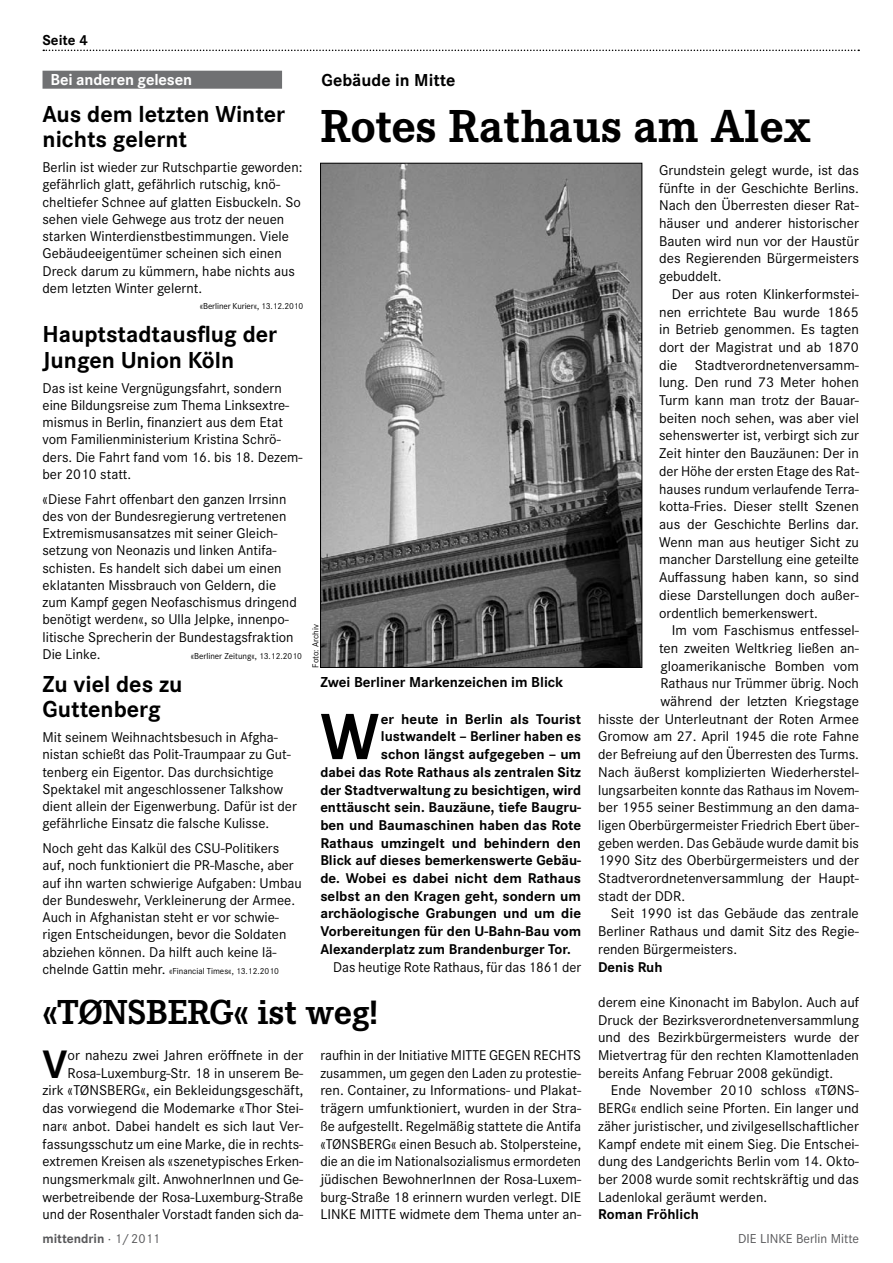
<style>
.page{position:relative;width:893px;height:1263px;background:#fff}
.page>*{position:absolute;margin:0;border:0;box-sizing:border-box;transform-origin:0 0}
.t1{font:700 67.8px "Corporate S";color:#000}
.t2{font:700 48px "Corporate E";color:#000}
.t3{font:700 41.25px "Corporate S";color:#000}
.t4{font:700 36px "Corporate E";color:#000}
.t5{font:700 24px/25.5px "Corporate S";color:#000}
.t6{font:700 18px "Corporate S";color:#000}
.t7{font:700 16.5px "Corporate S";letter-spacing:-.01em;color:#fff}
.t8{font:700 15px "Corporate S";color:#000}
.t9{font:14.7px/17.7px "Corporate S";color:#000}
.t10{font:700 14.7px "Corporate S";color:#000}
.t11{font:13.5px "Corporate S";color:#58585a}
.t12{font:700 13.5px "Corporate S";color:#58585a}
.t13{font:9px "Corporate S";color:#000}
.s1{font-size:14.7px}
.s2{font-weight:400}
</style>
<div class="page">
<svg style="left:43px;top:50px;width:816px;height:1px"></svg>
<div style="left:43px;top:71px;width:239px;height:18px;background:#707173"></div>
<img style="left:322px;top:165px;width:318px;height:501px">
<div style="left:320px;top:163px;width:322px;height:505px;border:1px solid #000"></div>
<p class="t8" style="left:43px;top:32px;width:47px">Seite 4</p>
<p class="t7" style="left:51px;top:70px;width:143px">Bei anderen gelesen</p>
<h3 class="t5" style="left:43px;top:102px;width:244px">Aus dem letzten Winter nichts gelernt</h3>
<p class="t9" style="left:43px;top:159px;width:262px;line-height:17.2px">Berlin ist wieder zur Rutschpartie geworden: gefährlich glatt, gefährlich rutschig, knö&shy;cheltiefer Schnee auf glatten Eisbuckeln. So sehen viele Gehwege aus trotz der neuen starken Winterdienstbestimmungen. Viele Gebäudeeigentümer scheinen sich einen Dreck darum zu kümmern, habe nichts aus dem letzten Winter gelernt.</p>
<p class="t13" style="left:200px;top:301px;width:105px">«Berliner Kurier«, 13.12.2010</p>
<h3 class="t5" style="left:43px;top:322px;width:236px">Hauptstadtausflug der<br>Jungen Union Köln</h3>
<p class="t9" style="left:43px;top:379px;width:261px;line-height:17.2px">Das ist keine Vergnügungsfahrt, sondern eine Bildungsreise zum Thema Linksextre&shy;mismus in Berlin, finanziert aus dem Etat vom Familienministerium Kristina Schrö&shy;ders. Die Fahrt fand vom 16. bis 18. Dezem&shy;ber 2010 statt.</p>
<p class="t9" style="left:43px;top:490px;width:256px;line-height:17.2px">«Diese Fahrt offenbart den ganzen Irrsinn des von der Bundesregierung vertretenen Extremismusansatzes mit seiner Gleich&shy;setzung von Neonazis und linken Antifa&shy;schisten. Es handelt sich dabei um einen eklatanten Missbrauch von Geldern, die zum Kampf gegen Neofaschismus dringend benötigt werden«, so Ulla Jelpke, innenpo&shy;litische Sprecherin der Bundestagsfraktion Die Linke.</p>
<p class="t13" style="left:191px;top:651px;width:113px">«Berliner Zeitung«, 13.12.2010</p>
<h3 class="t5" style="left:43px;top:672px;width:141px">Zu viel des zu<br>Guttenberg</h3>
<p class="t9" style="left:43px;top:729px;width:256px;line-height:17.2px">Mit seinem Weihnachtsbesuch in Afgha&shy;nistan schießt das Polit-Traumpaar zu Gut&shy;tenberg ein Eigentor. Das durchsichtige Spektakel mit angeschlossener Talkshow dient allein der Eigenwerbung. Dafür ist der gefährliche Einsatz die falsche Kulisse.</p>
<p class="t9" style="left:43px;top:840px;width:261px;line-height:17.2px">Noch geht das Kalkül des CSU-Politikers auf, noch funktioniert die PR-Masche, aber auf ihn warten schwierige Aufgaben: Umbau der Bundeswehr, Verkleinerung der Armee.<br>Auch in Afghanistan steht er vor schwie&shy;rigen Entscheidungen, bevor die Soldaten abziehen können. Da hilft auch keine lä-</p>
<p class="t13" style="left:43px;top:966px;width:238px"><span class="s1">chelnde Gattin mehr.</span> «Financial Times«, 13.12.2010</p>
<p class="t6" style="left:322px;top:70px;width:135px">Gebäude in Mitte</p>
<h2 class="t2" style="left:320px;top:99px;width:492px">Rotes Rathaus am Alex</h2>
<p class="t13" style="left:310px;top:668px;width:45px;rotate:-90deg">Foto: Archiv</p>
<p class="t8" style="left:320px;top:674px;width:244px">Zwei Berliner Markenzeichen im Blick</p>
<h1 class="t1" style="left:320px;top:698px;width:60px">W</h1>
<p class="t10" style="left:381px;top:710px;width:202px">er heute in Berlin als Tourist</p>
<p class="t10" style="left:381px;top:728px;width:202px">lustwandelt – Berliner haben es</p>
<p class="t10" style="left:381px;top:746px;width:202px">schon längst aufgegeben – um</p>
<p class="t10" style="left:320px;top:763px;width:262px">dabei das Rote Rathaus als zentralen Sitz</p>
<p class="t10" style="left:320px;top:781px;width:262px">der Stadtverwaltung zu besichtigen, wird</p>
<p class="t10" style="left:320px;top:799px;width:262px">enttäuscht sein. Bauzäune, tiefe Baugru-</p>
<p class="t10" style="left:320px;top:817px;width:262px">ben und Baumaschinen haben das Rote</p>
<p class="t10" style="left:320px;top:834px;width:262px">Rathaus umzingelt und behindern den</p>
<p class="t10" style="left:320px;top:852px;width:262px">Blick auf dieses bemerkenswerte Gebäu-</p>
<p class="t10" style="left:320px;top:870px;width:262px">de. Wobei es dabei nicht dem Rathaus</p>
<p class="t10" style="left:320px;top:887px;width:262px">selbst an den Kragen geht, sondern um</p>
<p class="t10" style="left:320px;top:905px;width:262px">archäologische Grabungen und um die</p>
<p class="t10" style="left:320px;top:923px;width:262px">Vorbereitungen für den U-Bahn-Bau vom</p>
<p class="t10" style="left:320px;top:940px;width:252px">Alexanderplatz zum Brandenburger Tor.</p>
<p class="t9" style="left:333px;top:958px;width:250px">Das heutige Rote Rathaus, für das 1861 der</p>
<p class="t9" style="left:659px;top:161px;width:201px;text-align:justify">Grundstein gelegt wurde, ist das fünfte in der Geschichte Berlins.<br>Nach den Überresten dieser Rat&shy;häuser und anderer historischer Bauten wird nun vor der Haustür des Regierenden Bürgermeisters gebuddelt.</p>
<p class="t9" style="left:659px;top:285px;width:201px;text-align:justify;text-indent:13px">Der aus roten Klinkerformstei&shy;nen errichtete Bau wurde 1865 in Betrieb genommen. Es tagten dort der Magistrat und ab 1870 die Stadtverordnetenversamm&shy;lung. Den rund 73 Meter hohen Turm kann man trotz der Bauar&shy;beiten noch sehen, was aber viel sehenswerter ist, verbirgt sich zur Zeit hinter den Bauzäunen: Der in der Höhe der ersten Etage des Rat&shy;hauses rundum verlaufende Terra&shy;kotta-Fries. Dieser stellt Szenen aus der Geschichte Berlins dar.<br>Wenn man aus heutiger Sicht zu mancher Darstellung eine geteilte Auffassung haben kann, so sind diese Darstellungen doch außer&shy;ordentlich bemerkenswert.</p>
<p class="t9" style="left:672px;top:622px;width:189px">Im vom Faschismus entfessel-</p>
<p class="t9" style="left:659px;top:639px;width:201px">ten zweiten Weltkrieg ließen an-</p>
<p class="t9" style="left:660px;top:657px;width:200px">gloamerikanische Bomben vom</p>
<p class="t9" style="left:660px;top:675px;width:200px">Rathaus nur Trümmer übrig. Noch</p>
<p class="t9" style="left:660px;top:692px;width:200px">während der letzten Kriegstage</p>
<p class="t9" style="left:598px;top:710px;width:262px">hisste der Unterleutnant der Roten Armee</p>
<p class="t9" style="left:598px;top:728px;width:262px">Gromow am 27. April 1945 die rote Fahne</p>
<p class="t9" style="left:598px;top:745px;width:262px">der Befreiung auf den Überresten des Turms.</p>
<p class="t9" style="left:598px;top:763px;width:262px">Nach äußerst komplizierten Wiederherstel-</p>
<p class="t9" style="left:598px;top:781px;width:262px">lungsarbeiten konnte das Rathaus im Novem-</p>
<p class="t9" style="left:598px;top:799px;width:262px">ber 1955 seiner Bestimmung an den dama-</p>
<p class="t9" style="left:598px;top:816px;width:262px">ligen Oberbürgermeister Friedrich Ebert über-</p>
<p class="t9" style="left:598px;top:834px;width:262px">geben werden. Das Gebäude wurde damit bis</p>
<p class="t9" style="left:598px;top:852px;width:262px">1990 Sitz des Oberbürgermeisters und der</p>
<p class="t9" style="left:598px;top:869px;width:262px">Stadtverordnetenversammlung der Haupt-</p>
<p class="t9" style="left:598px;top:887px;width:88px">stadt der DDR.</p>
<p class="t9" style="left:611px;top:905px;width:250px">Seit 1990 ist das Gebäude das zentrale</p>
<p class="t9" style="left:598px;top:922px;width:262px">Berliner Rathaus und damit Sitz des Regie-</p>
<p class="t9" style="left:598px;top:940px;width:140px">renden Bürgermeisters.</p>
<p class="t10" style="left:598px;top:958px;width:66px">Denis Ruh</p>
<h3 class="t4" style="left:43px;top:992px;width:337px">«TØNSBERG« ist weg!</h3>
<p class="t9" style="left:43px;top:1046px;width:262px;text-align:right">or nahezu zwei Jahren eröffnete in der Rosa-Luxemburg-Str. 18 in unserem Be-<br>zirk «TØNSBERG«, ein Bekleidungsgeschäft, das vorwiegend die Modemarke «Thor Stei&shy;nar« anbot. Dabei handelt es sich laut Ver&shy;fassungsschutz um eine Marke, die in rechts&shy;extremen Kreisen als «szenetypisches Erken&shy;nungsmerkmal« gilt. AnwohnerInnen und Ge&shy;werbetreibende der Rosa-Luxemburg-Straße und der Rosenthaler Vorstadt fanden sich da-</p>
<p class="t9" style="left:320px;top:1046px;width:262px;text-align:justify">raufhin in der Initiative MITTE GEGEN RECHTS zusammen, um gegen den Laden zu protestie&shy;ren. Container, zu Informations- und Plakat&shy;trägern umfunktioniert, wurden in der Stra&shy;ße aufgestellt. Regelmäßig stattete die Antifa «TØNSBERG« einen Besuch ab. Stolpersteine, die an die im Nationalsozialismus ermordeten jüdischen BewohnerInnen der Rosa-Luxem&shy;burg-Straße 18 erinnern wurden verlegt. DIE LINKE MITTE widmete dem Thema unter an-</p>
<h3 class="t3" style="left:43px;top:1040px;width:27px">V</h3>
<p class="t9" style="left:598px;top:993px;width:262px;text-align:justify">derem eine Kinonacht im Babylon. Auch auf Druck der Bezirksverordnetenversammlung und des Bezirkbürgermeisters wurde der Mietvertrag für den rechten Klamottenladen bereits Anfang Februar 2008 gekündigt.</p>
<p class="t9" style="left:598px;top:1082px;width:262px;text-align:justify;text-indent:13px">Ende November 2010 schloss «TØNS-BERG« endlich seine Pforten. Ein langer und zäher juristischer, und zivilgesellschaftlicher Kampf endete mit einem Sieg. Die Entschei&shy;dung des Landgerichts Berlin vom 14. Okto&shy;ber 2008 wurde somit rechtskräftig und das Ladenlokal geräumt werden.</p>
<p class="t10" style="left:598px;top:1206px;width:102px">Roman Fröhlich</p>
<p class="t12" style="left:43px;top:1231px;width:119px">mittendrin <span class="s2">· 1/2011</span></p>
<p class="t11" style="left:738px;top:1231px;width:122px">DIE LINKE Berlin Mitte</p>
</div>
